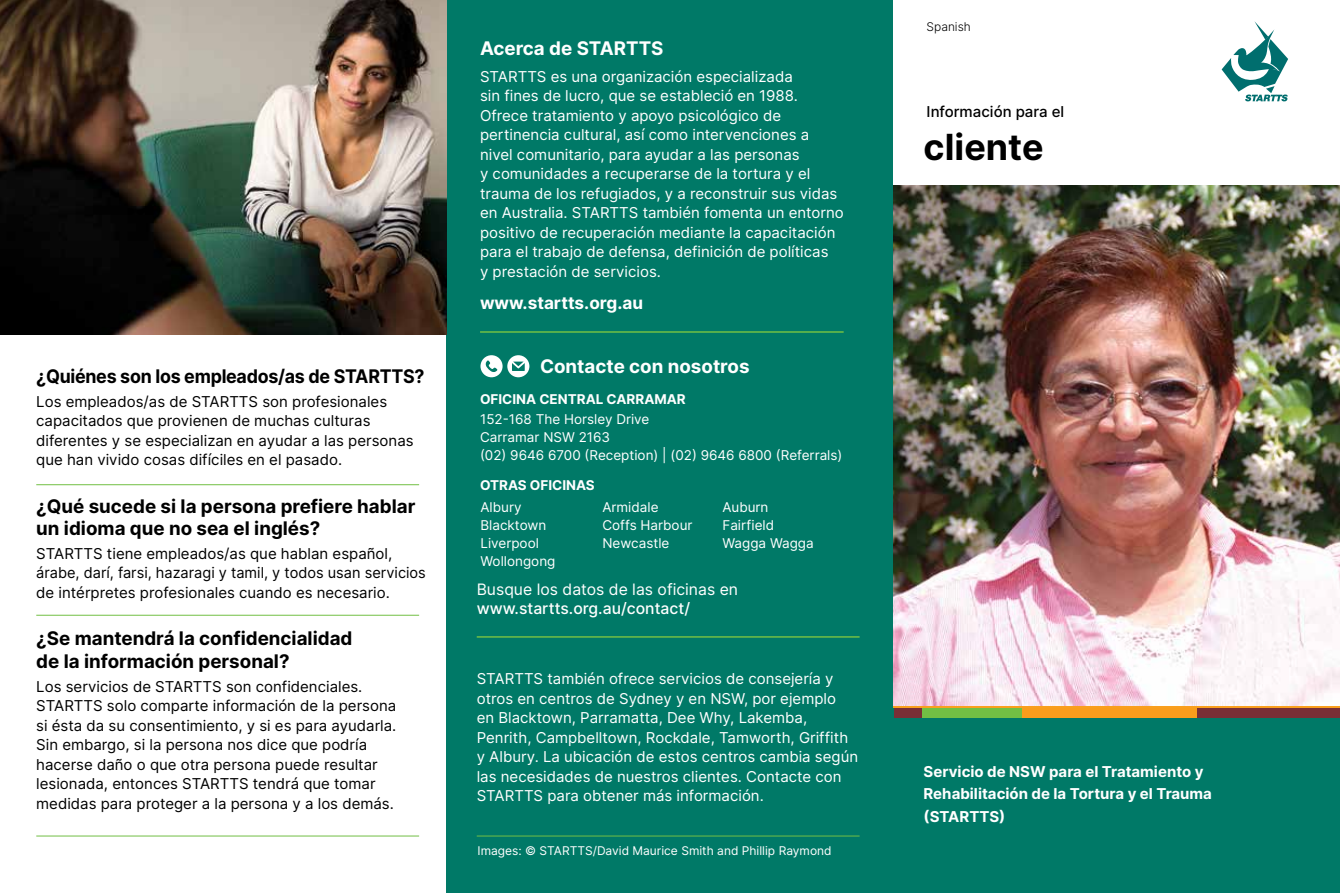
<style>
.page{position:relative;width:1340px;height:893px;background:#fff}
.page>*{position:absolute;margin:0;border:0;box-sizing:border-box;transform-origin:0 0}
.t1{font:700 36px "Inter";color:#000}
.t2{font:700 18.75px/22.5px "Inter";color:#000}
.t3{font:700 18.75px "Inter";color:#000;scale:.95 1}
.t4{font:700 18.75px "Inter";color:#fff}
.t5{font:700 17.1px "Inter";color:#fff}
.t6{font:15.75px "Inter";color:#fff}
.t7{font:500 15.75px "Inter";color:#fff}
.t8{font:15px/19.5px "Inter";color:#fff}
.t9{font:15px/19.5px "Inter";color:#000}
.t10{font:700 15px/22.5px "Inter";color:#fff}
.t11{font:500 15px "Inter";color:#000}
.t12{font:13.5px/18px "Inter";color:#fff}
.t13{font:700 13.5px "Inter";color:#fff}
.t14{font:12px "Inter";color:#fff}
.t15{font:300 12px "Inter";color:#000}
</style>
<div class="page">
<div style="left:446px;top:0;width:447px;height:893px;background:#007967"></div>
<div style="left:893px;top:446px;width:446px;height:447px;background:#007967"></div>
<img style="left:0;top:0;width:446px;height:335px">
<svg style="left:1221px;top:21px;width:67px;height:80px"></svg>
<hr style="left:477px;top:636px;width:382px;height:2px;background:#72bf44">
<hr style="left:477px;top:836px;width:382px;height:1px;background:#72bf44">
<hr style="left:36px;top:615px;width:383px;height:1px;background:#72bf44">
<hr style="left:36px;top:836px;width:383px;height:1px;background:#72bf44">
<div style="left:893px;top:708px;width:29px;height:10px;background:#782f36"></div>
<div style="left:1196px;top:708px;width:143px;height:10px;background:#782f36"></div>
<div style="left:922px;top:708px;width:100px;height:10px;background:#72bf44"></div>
<div style="left:1022px;top:708px;width:174px;height:10px;background:#f99d1c"></div>
<hr style="left:36px;top:484px;width:383px;height:1px;background:#72bf44">
<hr style="left:480px;top:331px;width:363px;height:2px;background:#72bf44">
<svg style="left:480px;top:355px;width:49px;height:22px"></svg>
<img style="left:893px;top:185px;width:446px;height:521px">
<p class="t4" style="left:480px;top:35px;width:185px">Acerca de STARTTS</p>
<p class="t8" style="left:480px;top:66px;width:365px">STARTTS es una organización especializada<br>sin fines de lucro, que se estableció en 1988.<br>Ofrece tratamiento y apoyo psicológico de pertinencia cultural, así como intervenciones a nivel comunitario, para ayudar a las personas<br>y comunidades a recuperarse de la tortura y el trauma de los refugiados, y a reconstruir sus vidas en Australia. STARTTS también fomenta un entorno positivo de recuperación mediante la capacitación para el trabajo de defensa, definición de políticas<br>y prestación de servicios.</p>
<p class="t5" style="left:480px;top:290px;width:165px">www.startts.org.au</p>
<p class="t4" style="left:540px;top:353px;width:211px">Contacte con nosotros</p>
<p class="t13" style="left:480px;top:389px;width:207px">OFICINA CENTRAL CARRAMAR</p>
<p class="t12" style="left:480px;top:410px;width:364px">152-168 The Horsley Drive<br>Carramar NSW 2163<br>(02) 9646 6700 (Reception) | (02) 9646 6800 (Referrals)</p>
<p class="t13" style="left:480px;top:476px;width:116px">OTRAS OFICINAS</p>
<p class="t12" style="left:480px;top:498px;width:76px">Albury<br>Blacktown<br>Liverpool<br>Wollongong</p>
<p class="t12" style="left:602px;top:498px;width:92px">Armidale<br>Coffs Harbour<br>Newcastle</p>
<p class="t12" style="left:722px;top:498px;width:93px">Auburn<br>Fairfield<br>Wagga Wagga</p>
<p class="t3" style="left:36px;top:362px;width:410px">¿Quiénes son los empleados/as de STARTTS?</p>
<p class="t9" style="left:36px;top:391px;width:379px">Los empleados/as de STARTTS son profesionales capacitados que provienen de muchas culturas diferentes y se especializan en ayudar a las personas que han vivido cosas difíciles en el pasado.</p>
<p class="t2" style="left:36px;top:494px;width:380px">¿Qué sucede si la persona prefiere hablar un idioma que no sea el inglés?</p>
<p class="t9" style="left:36px;top:543px;width:391px">STARTTS tiene empleados/as que hablan español, árabe, darí, farsi, hazaragi y tamil, y todos usan servicios de intérpretes profesionales cuando es necesario.</p>
<p class="t2" style="left:36px;top:627px;width:318px">¿Se mantendrá la confidencialidad de la información personal?</p>
<p class="t9" style="left:36px;top:676px;width:362px">Los servicios de STARTTS son confidenciales.<br>STARTTS solo comparte información de la persona si ésta da su consentimiento, y si es para ayudarla.<br>Sin embargo, si la persona nos dice que podría hacerse daño o que otra persona puede resultar lesionada, entonces STARTTS tendrá que tomar medidas para proteger a la persona y a los demás.</p>
<p class="t8" style="left:477px;top:669px;width:383px">STARTTS también ofrece servicios de consejería y otros en centros de Sydney y en NSW, por ejemplo<br>en Blacktown, Parramatta, Dee Why, Lakemba, Penrith, Campbelltown, Rockdale, Tamworth, Griffith y Albury. La ubicación de estos centros cambia según las necesidades de nuestros clientes. Contacte con STARTTS para obtener más información.</p>
<p class="t6" style="left:477px;top:578px;width:263px">Busque los datos de las oficinas en</p>
<p class="t7" style="left:477px;top:596px;width:215px">www.startts.org.au/contact/</p>
<p class="t14" style="left:477px;top:842px;width:355px">Images: © STARTTS/David Maurice Smith and Phillip Raymond</p>
<p class="t15" style="left:926px;top:19px;width:46px">Spanish</p>
<p class="t11" style="left:926px;top:100px;width:139px">Información para el</p>
<h1 class="t1" style="left:923px;top:120px;width:121px">cliente</h1>
<p class="t10" style="left:923px;top:760px;width:290px">Servicio de NSW para el Tratamiento y<br>Rehabilitación de la Tortura y el Trauma (STARTTS)</p>
</div>
